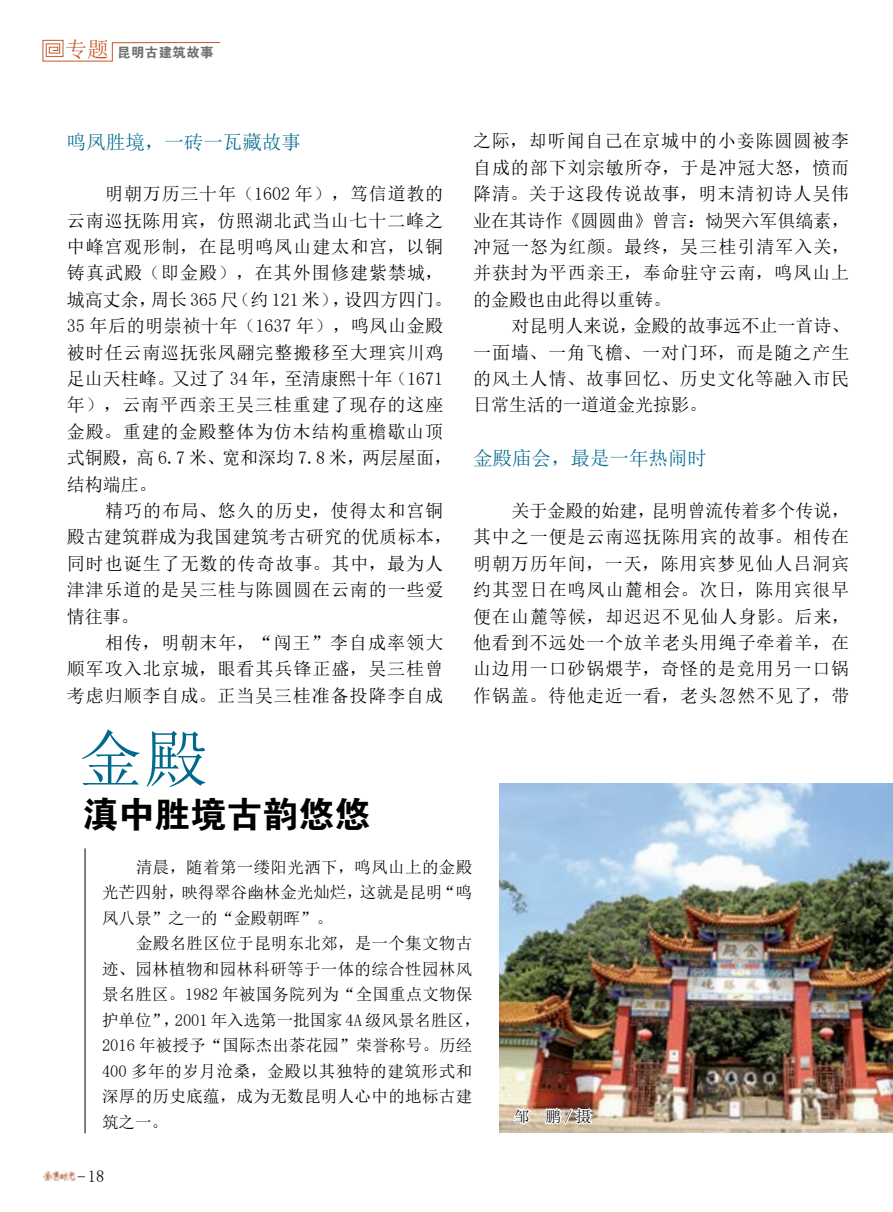
<style>
.page{position:relative;width:893px;height:1212px;background:#fff}
.page>*{position:absolute;margin:0;border:0;box-sizing:border-box;transform-origin:0 0}
.t1{font:63px "Sim Sun";color:#00698d}
.t2{font:36px "FZDHTK GBK1 0";color:#000}
.t3{font:19.5px "Sim Sun";color:#00698d}
.t4{font:18px/26.4px "Sim Sun";letter-spacing:.05em;color:#000;text-align:justify}
.t5{font:16.5px/25.5px "Sim Sun";letter-spacing:.02em;color:#000;text-align:justify}
.t6{font:15.6px "Sim Sun";color:#000}
.t7{font:13.35px "FZDHTK GBK1 0";letter-spacing:.04em;color:#727171}
.s1{font-family:"Sim Sun";font-size:21.6px;color:#c45727}
</style>
<div class="page">
<img style="left:44px;top:1170px;width:32px;height:11px">
<svg style="left:42px;top:39px;width:179px;height:23px"></svg>
<img style="left:499px;top:783px;width:394px;height:349px">
<hr style="left:85px;top:848px;width:1px;height:285px;background:#000">
<svg style="left:510px;top:1105px;width:23px;height:22px"></svg>
<svg style="left:543px;top:1106px;width:53px;height:21px"></svg>
<p class="t7" style="left:66px;top:45px;width:149px"><span class="s1">专题</span> 昆明古建筑故事</p>
<p class="t3" style="left:67px;top:132px;width:235px">鸣凤胜境，一砖一瓦藏故事</p>
<p class="t4" style="left:67px;top:180px;width:387px;text-align:left;text-indent:38px">明朝万历三十年（1602 年），笃信道教的云南巡抚陈用宾，仿照湖北武当山七十二峰之中峰宫观形制，在昆明鸣凤山建太和宫，以铜铸真武殿（即金殿），在其外围修建紫禁城，城高丈余，周长 365 尺（约 121 米），设四方四门。<br>35 年后的明崇祯十年（1637 年），鸣凤山金殿被时任云南巡抚张凤翮完整搬移至大理宾川鸡足山天柱峰。又过了 34 年，至清康熙十年（1671年），云南平西亲王吴三桂重建了现存的这座金殿。重建的金殿整体为仿木结构重檐歇山顶式铜殿，高 6.7 米、宽和深均 7.8 米，两层屋面，结构端庄。</p>
<p class="t4" style="left:67px;top:497px;width:387px;text-align:left;text-indent:38px">精巧的布局、悠久的历史，使得太和宫铜殿古建筑群成为我国建筑考古研究的优质标本，同时也诞生了无数的传奇故事。其中，最为人津津乐道的是吴三桂与陈圆圆在云南的一些爱情往事。</p>
<p class="t4" style="left:67px;top:629px;width:378px;text-indent:38px">相传，明朝末年，“闯王”李自成率领大顺军攻入北京城，眼看其兵锋正盛，吴三桂曾考虑归顺李自成。正当吴三桂准备投降李自成</p>
<h1 class="t1" style="left:79px;top:727px;width:130px">金殿</h1>
<h2 class="t2" style="left:83px;top:795px;width:289px">滇中胜境古韵悠悠</h2>
<p class="t4" style="left:473px;top:128px;width:378px">之际，却听闻自己在京城中的小妾陈圆圆被李自成的部下刘宗敏所夺，于是冲冠大怒，愤而降清。关于这段传说故事，明末清初诗人吴伟业在其诗作《圆圆曲》曾言：恸哭六军俱缟素，冲冠一怒为红颜。最终，吴三桂引清军入关，并获封为平西亲王，奉命驻守云南，鸣凤山上的金殿也由此得以重铸。</p>
<p class="t4" style="left:473px;top:312px;width:378px;text-indent:38px">对昆明人来说，金殿的故事远不止一首诗、一面墙、一角飞檐、一对门环，而是随之产生的风土人情、故事回忆、历史文化等融入市民日常生活的一道道金光掠影。</p>
<p class="t3" style="left:473px;top:449px;width:235px">金殿庙会，最是一年热闹时</p>
<p class="t4" style="left:473px;top:497px;width:378px;text-indent:38px">关于金殿的始建，昆明曾流传着多个传说，其中之一便是云南巡抚陈用宾的故事。相传在明朝万历年间，一天，陈用宾梦见仙人吕洞宾约其翌日在鸣凤山麓相会。次日，陈用宾很早便在山麓等候，却迟迟不见仙人身影。后来，他看到不远处一个放羊老头用绳子牵着羊，在山边用一口砂锅煨芋，奇怪的是竞用另一口锅作锅盖。待他走近一看，老头忽然不见了，带</p>
<p class="t5" style="left:102px;top:854px;width:372px;text-indent:34px">清晨，随着第一缕阳光洒下，鸣凤山上的金殿光芒四射，映得翠谷幽林金光灿烂，这就是昆明“鸣凤八景”之一的“金殿朝晖”。</p>
<p class="t5" style="left:102px;top:930px;width:380px;text-align:left;text-indent:34px">金殿名胜区位于昆明东北郊，是一个集文物古迹、园林植物和园林科研等于一体的综合性园林风景名胜区。1982 年被国务院列为“全国重点文物保护单位”，2001 年入选第一批国家 4A 级风景名胜区，<br>2016 年被授予“国际杰出茶花园”荣誉称号。历经<br>400 多年的岁月沧桑，金殿以其独特的建筑形式和深厚的历史底蕴，成为无数昆明人心中的地标古建筑之一。</p>
<p class="t5" style="left:88px;top:1164px;width:18px">18</p>
<p class="t6" style="left:514px;top:1108px;width:79px">邹 鹏/摄</p>
</div>
